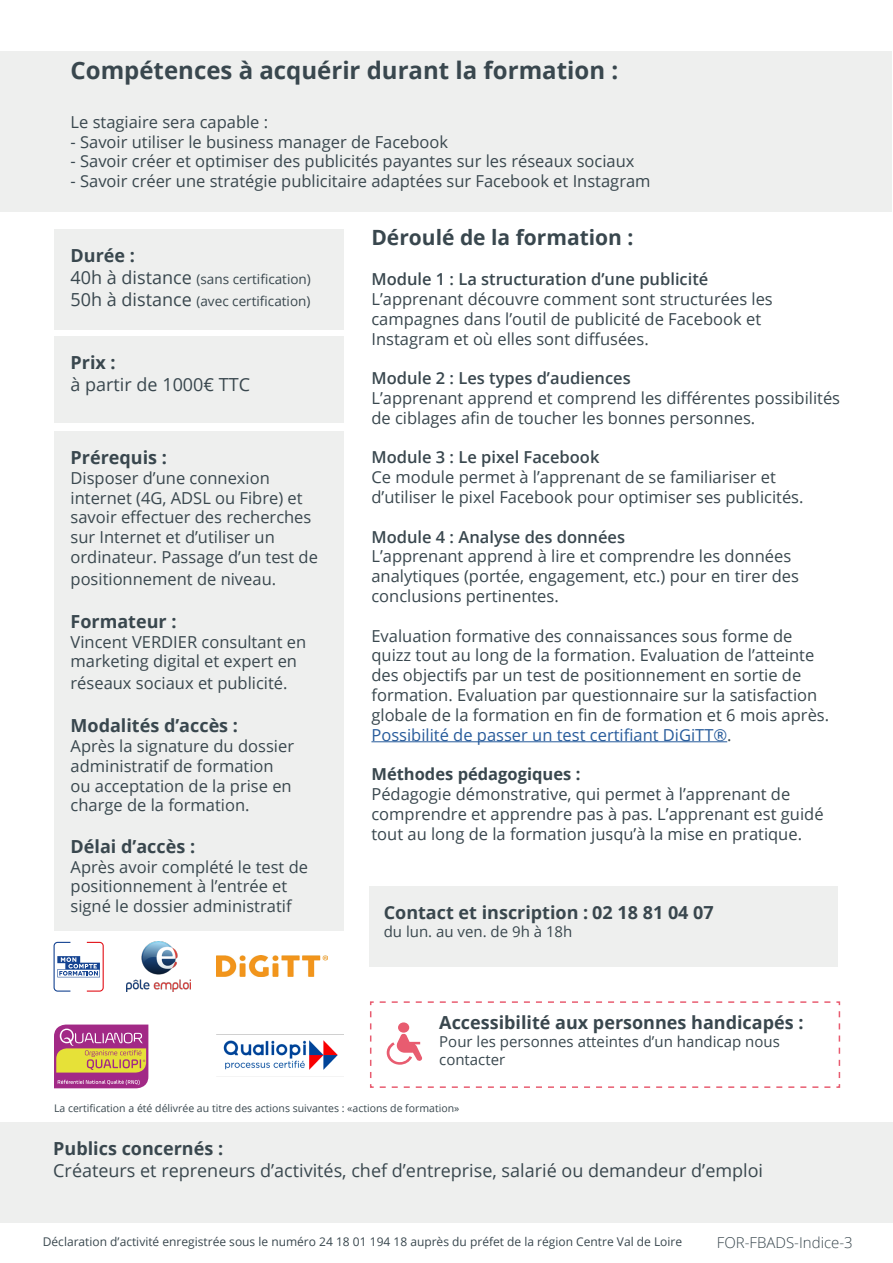
<style>
.page{position:relative;width:893px;height:1263px;background:#fff}
.page>*{position:absolute;margin:0;border:0;box-sizing:border-box;transform-origin:0 0}
.t1{font:700 24px "Open Sans";color:#39474e}
.t2{font:700 21px "Open Sans";color:#39474e}
.t3{font:700 18px "Open Sans";color:#39474e}
.t4{font:18px "Open Sans";color:#39474e}
.t5{font:16.5px/19.8px "Open Sans";color:#39474e}
.t6{font:600 16.5px "Open Sans";color:#39474e}
.t7{font:700 16.5px "Open Sans";color:#39474e}
.t8{font:15px/18px "Open Sans";color:#39474e}
.t9{font:300 15px "Open Sans";color:#39474e}
.t10{font:13.5px/21.6px "Open Sans";color:#39474e}
.t11{font:12px "Open Sans";color:#39474e}
.t12{font:10.5px "Open Sans";color:#39474e}
.t13{font:3.6px "Courier";color:#a22986}
.s1{font-size:18px}
.s2{color:#275b9b}
</style>
<div class="page">
<div style="left:0;top:51px;width:892px;height:161px;background:#eeefee"></div>
<hr style="left:371px;top:741px;width:356px;height:1px;background:#275b9b">
<div style="left:54px;top:229px;width:289px;height:101px;background:#eeefee"></div>
<div style="left:54px;top:336px;width:289px;height:87px;background:#eeefee"></div>
<div style="left:54px;top:431px;width:289px;height:499px;background:#eeefee"></div>
<div style="left:0;top:1122px;width:893px;height:101px;background:#eeefee"></div>
<svg style="left:53px;top:941px;width:51px;height:51px"></svg>
<svg style="left:54px;top:942px;width:50px;height:50px"></svg>
<img style="left:126px;top:941px;width:64px;height:51px">
<img style="left:217px;top:1034px;width:126px;height:43px">
<svg style="left:54px;top:1024px;width:94px;height:64px;background:#be7378"></svg>
<svg style="left:370px;top:1001px;width:471px;height:87px"></svg>
<div style="left:398px;top:1022px;width:11px;height:11px;background:#e85c70;border-radius:50%"></div>
<div style="left:370px;top:886px;width:468px;height:81px;background:#eeefee"></div>
<img style="left:217px;top:955px;width:110px;height:21px">
<h1 class="t1" style="left:71px;top:53px;width:549px">Compétences à acquérir durant la formation :</h1>
<p class="t5" style="left:71px;top:111px;width:199px">Le stagiaire sera capable :</p>
<p class="t5" style="left:71px;top:131px;width:379px">- Savoir utiliser le business manager de Facebook</p>
<p class="t5" style="left:71px;top:151px;width:565px">- Savoir créer et optimiser des publicités payantes sur les réseaux sociaux</p>
<p class="t5" style="left:71px;top:171px;width:581px">- Savoir créer une stratégie publicitaire adaptées sur Facebook et Instagram</p>
<p class="t3" style="left:71px;top:243px;width:66px">Durée :</p>
<p class="t10" style="left:71px;top:268px;width:242px"><span class="s1">40h à distance</span> (sans certification)<br><span class="s1">50h à distance</span> (avec certification)</p>
<p class="t3" style="left:71px;top:350px;width:47px">Prix :</p>
<p class="t4" style="left:71px;top:372px;width:181px">à partir de 1000€ TTC</p>
<p class="t3" style="left:71px;top:445px;width:98px">Prérequis :</p>
<p class="t5" style="left:71px;top:467px;width:249px">Disposer d’une connexion internet (4G, ADSL ou Fibre) et savoir effectuer des recherches sur Internet et d’utiliser un ordinateur. Passage d’un test de</p>
<p class="t5" style="left:71px;top:568px;width:207px">positionnement de niveau.</p>
<p class="t3" style="left:71px;top:608px;width:108px">Formateur :</p>
<p class="t5" style="left:71px;top:631px;width:237px">Vincent VERDIER consultant en marketing digital et expert en</p>
<p class="t5" style="left:71px;top:673px;width:219px">réseaux sociaux et publicité.</p>
<p class="t3" style="left:71px;top:713px;width:169px">Modalités d’accès :</p>
<p class="t5" style="left:71px;top:736px;width:225px">Après la signature du dossier administratif de formation ou acceptation de la prise en charge de la formation.</p>
<p class="t3" style="left:71px;top:833px;width:126px">Délai d’accès :</p>
<p class="t5" style="left:71px;top:856px;width:239px">Après avoir complété le test de positionnement à l’entrée et signé le dossier administratif</p>
<p class="t13" style="left:143px;top:1058px;width:4px">®</p>
<p class="t2" style="left:371px;top:223px;width:263px">Déroulé de la formation :</p>
<p class="t6" style="left:371px;top:268px;width:338px">Module 1 : La structuration d’une publicité</p>
<p class="t5" style="left:371px;top:289px;width:403px">L’apprenant découvre comment sont structurées les campagnes dans l’outil de publicité de Facebook et<br>Instagram et où elles sont diffusées.</p>
<p class="t6" style="left:371px;top:367px;width:261px">Module 2 : Les types d’audiences</p>
<p class="t5" style="left:371px;top:388px;width:470px">L’apprenant apprend et comprend les différentes possibilités de ciblages afin de toucher les bonnes personnes.</p>
<p class="t6" style="left:371px;top:446px;width:230px">Module 3 : Le pixel Facebook</p>
<p class="t5" style="left:371px;top:467px;width:434px">Ce module permet à l’apprenant de se familiariser et d’utiliser le pixel Facebook pour optimiser ses publicités.</p>
<p class="t6" style="left:371px;top:525px;width:255px">Module 4 : Analyse des données</p>
<p class="t5" style="left:371px;top:546px;width:429px">L’apprenant apprend à lire et comprendre les données analytiques (portée, engagement, etc.) pour en tirer des conclusions pertinentes.</p>
<p class="t5" style="left:371px;top:625px;width:459px">Evaluation formative des connaissances sous forme de quizz tout au long de la formation. Evaluation de l’atteinte des objectifs par un test de positionnement en sortie de formation. Evaluation par questionnaire sur la satisfaction globale de la formation en fin de formation et 6 mois après.<br><span class="s2">Possibilité de passer un test certifiant DiGiTT®</span>.</p>
<p class="t7" style="left:371px;top:762px;width:210px">Méthodes pédagogiques :</p>
<p class="t5" style="left:371px;top:784px;width:454px">Pédagogie démonstrative, qui permet à l’apprenant de comprendre et apprendre pas à pas. L’apprenant est guidé tout au long de la formation jusqu’à la mise en pratique.</p>
<p class="t3" style="left:384px;top:900px;width:332px">Contact et inscription : 02 18 81 04 07</p>
<p class="t8" style="left:384px;top:922px;width:190px">du lun. au ven. de 9h à 18h</p>
<p class="t3" style="left:439px;top:1009px;width:366px">Accessibilité aux personnes handicapés :</p>
<p class="t8" style="left:439px;top:1032px;width:342px">Pour les personnes atteintes d’un handicap nous contacter</p>
<p class="t12" style="left:54px;top:1101px;width:407px">La certification a été délivrée au titre des actions suivantes : «actions de formation»</p>
<p class="t3" style="left:53px;top:1136px;width:171px">Publics concernés :</p>
<p class="t4" style="left:53px;top:1158px;width:711px">Créateurs et repreneurs d’activités, chef d’entreprise, salarié ou demandeur d’emploi</p>
<p class="t11" style="left:43px;top:1233px;width:641px">Déclaration d’activité enregistrée sous le numéro 24 18 01 194 18 auprès du préfet de la région Centre Val de Loire</p>
<p class="t9" style="left:717px;top:1233px;width:137px">FOR-FBADS-Indice-3</p>
</div>
